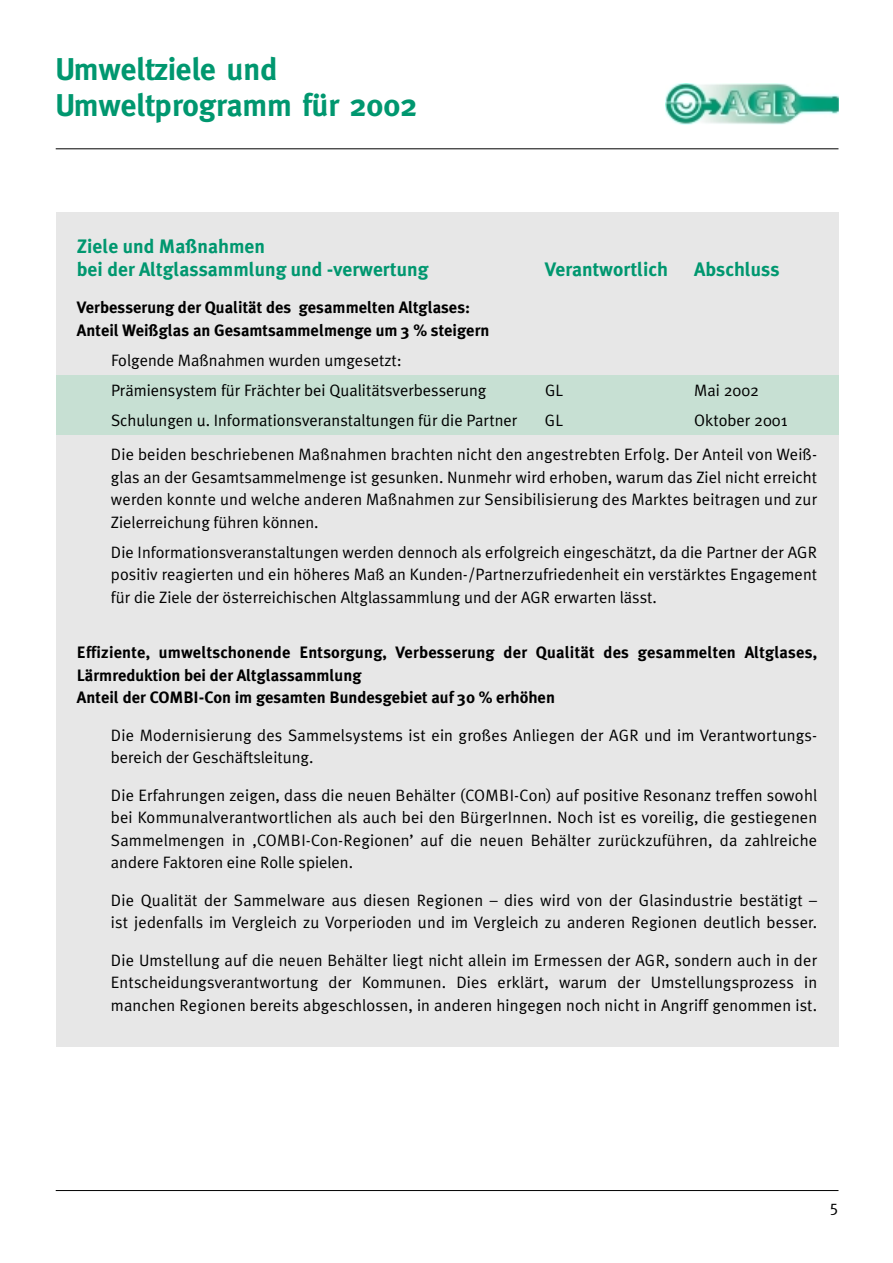
<style>
.page{position:relative;width:893px;height:1263px;background:#fff}
.page>*{position:absolute;margin:0;border:0;box-sizing:border-box;transform-origin:0 0}
.t1{font:700 31.5px/36px "Meta";color:#00976f}
.t2{font:700 19.5px/22.5px "Meta Plus";color:#00976f}
.t3{font:16.5px/22.5px "Meta Plus Normal";letter-spacing:.01em;color:#000}
.t4{font:700 16.5px/22.5px "Meta Plus";color:#000}
.t5{font:16.5px "Meta";color:#000}
</style>
<div class="page">
<div style="left:56px;top:213px;width:782px;height:834px;background:#e7e7e7"></div>
<div style="left:56px;top:375px;width:782px;height:60px;background:#c7e0d3"></div>
<img style="left:665px;top:83px;width:173px;height:41px">
<hr style="left:56px;top:148px;width:782px;height:1px;background:#000">
<hr style="left:56px;top:1190px;width:782px;height:1px;background:#000">
<h1 class="t1" style="left:56px;top:54px;width:363px">Umweltziele und<br>Umweltprogramm für 2002</h1>
<p class="t2" style="left:77px;top:237px;width:353px">Ziele und Maßnahmen<br>bei der Altglassammlung und -verwertung</p>
<p class="t4" style="left:77px;top:298px;width:414px">Verbesserung der Qualität des gesammelten Altglases:<br>Anteil Weißglas an Gesamtsammelmenge um 3 % steigern</p>
<p class="t3" style="left:111px;top:346px;width:377px;line-height:30px">Folgende Maßnahmen wurden umgesetzt:<br>Prämiensystem für Frächter bei Qualitätsverbesserung</p>
<p class="t2" style="left:545px;top:259px;width:124px">Verantwortlich</p>
<p class="t2" style="left:694px;top:259px;width:87px">Abschluss</p>
<p class="t3" style="left:545px;top:380px;width:20px">GL</p>
<p class="t3" style="left:694px;top:380px;width:66px">Mai 2002</p>
<p class="t3" style="left:111px;top:404px;width:707px;line-height:34.5px;text-indent:583px">Oktober 2001<br>Die beiden beschriebenen Maßnahmen brachten nicht den angestrebten Erfolg. Der Anteil von Weiß-</p>
<p class="t3" style="left:111px;top:467px;width:707px;text-align:justify">glas an der Gesamtsammelmenge ist gesunken. Nunmehr wird erhoben, warum das Ziel nicht erreicht werden konnte und welche anderen Maßnahmen zur Sensibilisierung des Marktes beitragen und zur Zielerreichung führen können.</p>
<p class="t3" style="left:111px;top:542px;width:707px;text-align:justify">Die Informationsveranstaltungen werden dennoch als erfolgreich eingeschätzt, da die Partner der AGR positiv reagierten und ein höheres Maß an Kunden-/Partnerzufriedenheit ein verstärktes Engagement für die Ziele der österreichischen Altglassammlung und der AGR erwarten lässt.</p>
<p class="t3" style="left:111px;top:410px;width:408px">Schulungen u. Informationsveranstaltungen für die Partner</p>
<p class="t3" style="left:545px;top:410px;width:20px">GL</p>
<p class="t4" style="left:77px;top:643px;width:741px">Effiziente, umweltschonende Entsorgung, Verbesserung der Qualität des gesammelten Altglases,<br>Lärmreduktion bei der Altglassammlung<br>Anteil der COMBI-Con im gesamten Bundesgebiet auf 30 % erhöhen</p>
<p class="t3" style="left:111px;top:725px;width:707px">Die Modernisierung des Sammelsystems ist ein großes Anliegen der AGR und im Verantwortungs&shy;bereich der Geschäftsleitung.</p>
<p class="t3" style="left:111px;top:785px;width:707px;text-align:justify">Die Erfahrungen zeigen, dass die neuen Behälter (COMBI-Con) auf positive Resonanz treffen sowohl bei Kommunalverantwortlichen als auch bei den BürgerInnen. Noch ist es voreilig, die gestiegenen Sammelmengen in ‚COMBI-Con-Regionen’ auf die neuen Behälter zurückzuführen, da zahlreiche andere Faktoren eine Rolle spielen.</p>
<p class="t3" style="left:111px;top:890px;width:707px">Die Qualität der Sammelware aus diesen Regionen – dies wird von der Glasindustrie bestätigt – ist jedenfalls im Vergleich zu Vorperioden und im Vergleich zu anderen Regionen deutlich besser.</p>
<p class="t3" style="left:111px;top:950px;width:707px;text-align:justify">Die Umstellung auf die neuen Behälter liegt nicht allein im Ermessen der AGR, sondern auch in der Entscheidungsverantwortung der Kommunen. Dies erklärt, warum der Umstellungsprozess in manchen Regionen bereits abgeschlossen, in anderen hingegen noch nicht in Angriff genommen ist.</p>
<p class="t5" style="left:829px;top:1200px;width:10px">5</p>
</div>
